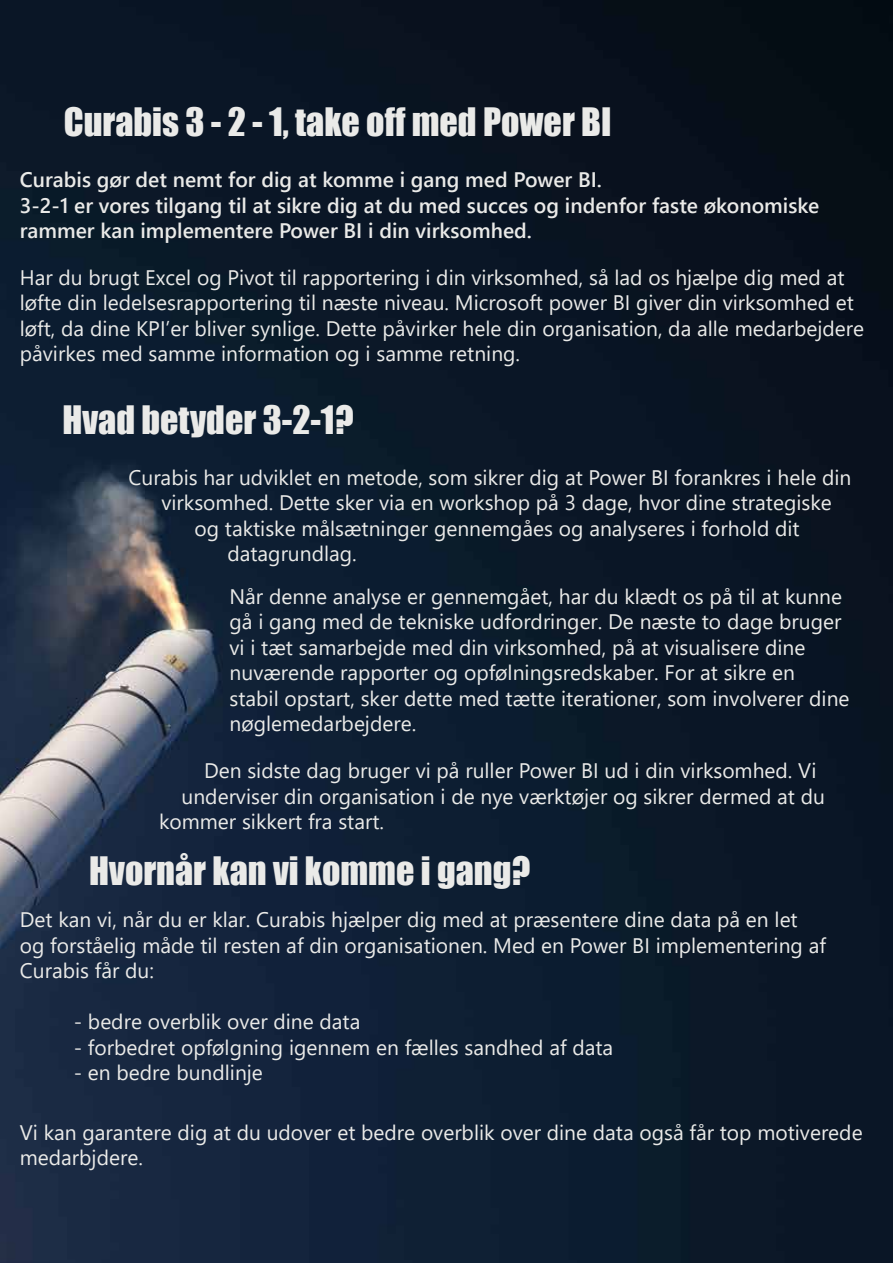
<style>
.page{position:relative;width:893px;height:1263px;background:#fff}
.page>*{position:absolute;margin:0;border:0;box-sizing:border-box;transform-origin:0 0}
.t1{font:36px "Impact";color:#eaeae8}
.t2{font:21px/25.5px "Segoe UI";color:#eaeae8}
.t3{font:600 21px/25.5px "Segoe UI";color:#eaeae8}
</style>
<div class="page">
<img style="left:0;top:0;width:893px;height:1263px">
<h1 class="t1" style="left:64px;top:94px;width:549px">Curabis 3 - 2 - 1, take off med Power BI</h1>
<p class="t3" style="left:20px;top:167px;width:801px">Curabis gør det nemt for dig at komme i gang med Power BI.<br>3-2-1 er vores tilgang til at sikre dig at du med succes og indenfor faste økonomiske rammer kan implementere Power BI i din virksomhed.</p>
<p class="t2" style="left:20px;top:264px;width:846px">Har du brugt Excel og Pivot til rapportering i din virksomhed, så lad os hjælpe dig med at løfte din ledelsesrapportering til næste niveau. Microsoft power BI giver din virksomhed et løft, da dine KPI’er bliver synlige. Dette påvirker hele din organisation, da alle medarbejdere påvirkes med samme information og i samme retning.</p>
<h1 class="t1" style="left:62px;top:392px;width:293px">Hvad betyder 3-2-1?</h1>
<p class="t2" style="left:128px;top:464px;width:724px">Curabis har udviklet en metode, som sikrer dig at Power BI forankres i hele din</p>
<p class="t2" style="left:161px;top:490px;width:672px">virksomhed. Dette sker via en workshop på 3 dage, hvor dine strategiske</p>
<p class="t2" style="left:194px;top:515px;width:607px">og taktiske målsætninger gennemgåes og analyseres i forhold dit</p>
<p class="t2" style="left:227px;top:541px;width:131px">datagrundlag.</p>
<p class="t2" style="left:230px;top:583px;width:621px">Når denne analyse er gennemgået, har du klædt os på til at kunne gå i gang med de tekniske udfordringer. De næste to dage bruger vi i tæt samarbejde med din virksomhed, på at visualisere dine nuværende rapporter og opfølningsredskaber. For at sikre en<br>stabil opstart, sker dette med tætte iterationer, som involverer dine nøglemedarbejdere.</p>
<p class="t2" style="left:204px;top:758px;width:614px">Den sidste dag bruger vi på ruller Power BI ud i din virksomhed. Vi</p>
<p class="t2" style="left:182px;top:783px;width:645px">underviser din organisation i de nye værktøjer og sikrer dermed at du</p>
<p class="t2" style="left:159px;top:809px;width:226px">kommer sikkert fra start.</p>
<h1 class="t1" style="left:89px;top:842px;width:442px">Hvornår kan vi komme i gang?</h1>
<p class="t2" style="left:20px;top:906px;width:808px">Det kan vi, når du er klar. Curabis hjælper dig med at præsentere dine data på en let og forståelig måde til resten af din organisationen. Med en Power BI implementering af<br>Curabis får du:</p>
<p class="t2" style="left:74px;top:1008px;width:288px">- bedre overblik over dine data</p>
<p class="t2" style="left:74px;top:1034px;width:541px">- forbedret opfølgning igennem en fælles sandhed af data</p>
<p class="t2" style="left:74px;top:1059px;width:191px">- en bedre bundlinje</p>
<p class="t2" style="left:20px;top:1119px;width:844px">Vi kan garantere dig at du udover et bedre overblik over dine data også får top motiverede medarbjdere.</p>
</div>
